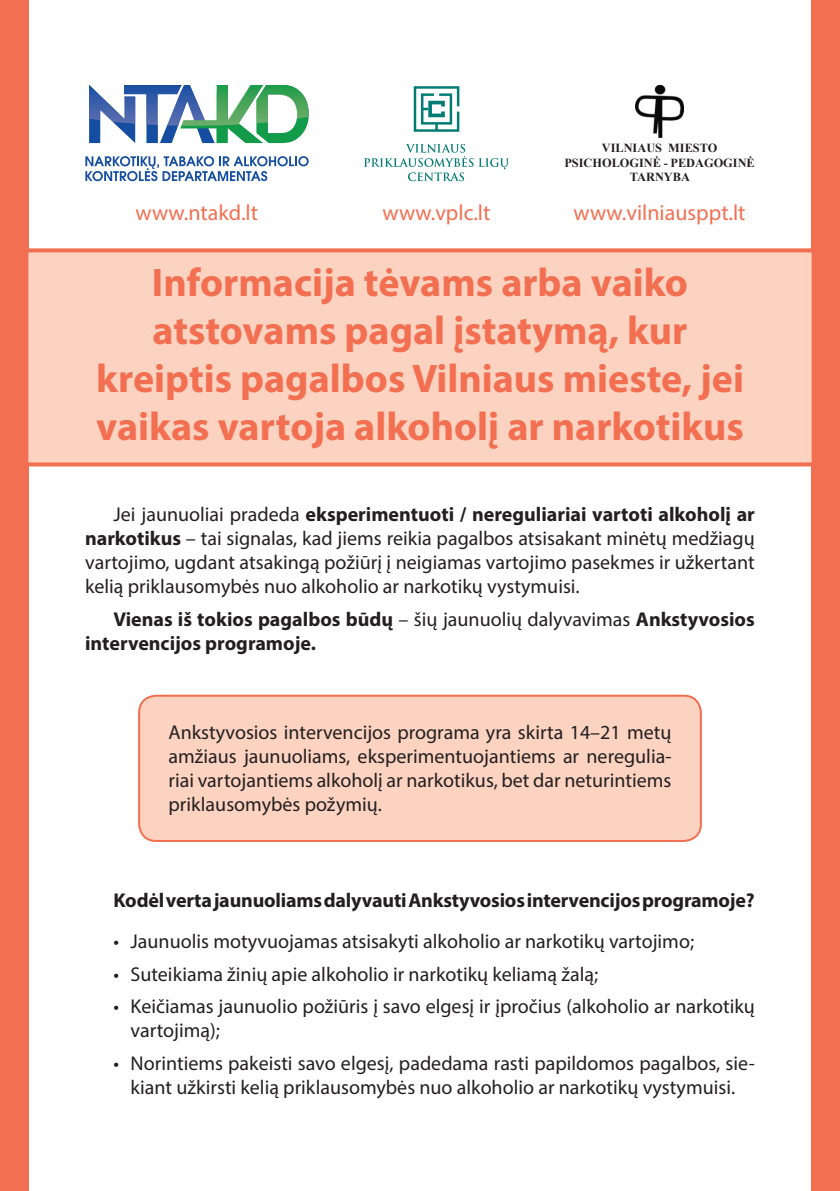
<style>
.page{position:relative;width:840px;height:1191px;background:#fff}
.page>*{position:absolute;margin:0;border:0;box-sizing:border-box;transform-origin:0 0}
.Antraštė{font:700 40px/48px "Myriad Pro";color:#f36f51;text-align:center}
.Tekstas{font:22px "Myriad Pro";color:#f36f51}
.Tekstas-2{font:20px/24px "Myriad Pro";color:#231f20;text-align:justify}
.Tekstas-3{font:700 20px/24px "Myriad Pro";letter-spacing:-.01em;color:#231f20}
.t1{font:700 12.4px "Times New Roman";color:#231f20}
.s1{font-weight:700}
.s2{font-weight:400}
</style>
<div class="page">
<div style="left:0;top:0;width:28px;height:1191px;background:#f36f51"></div>
<div style="left:811px;top:0;width:28px;height:1191px;background:#f36f51"></div>
<div style="left:28px;top:246px;width:784px;height:222px;background:#fcd2c0"></div>
<div style="left:139px;top:695px;width:561px;height:146px;background:#fcd2c0;border-radius:17px"></div>
<div style="left:138px;top:694px;width:563px;height:148px;border:2px solid #f36f51;border-radius:17px"></div>
<svg style="left:89px;top:123px;width:219px;height:20px"></svg>
<img style="left:89px;top:85px;width:35px;height:39px">
<img style="left:167px;top:85px;width:96px;height:41px">
<img style="left:124px;top:85px;width:57px;height:40px">
<img style="left:256px;top:85px;width:52px;height:38px">
<svg style="left:85px;top:156px;width:223px;height:25px"></svg>
<svg style="left:413px;top:86px;width:46px;height:46px"></svg>
<svg style="left:364px;top:144px;width:144px;height:37px"></svg>
<img style="left:635px;top:85px;width:48px;height:52px">
<p class="t1" style="left:601px;top:139px;width:117px">VILNIAUS MIESTO</p>
<p class="t1" style="left:564px;top:153px;width:192px">PSICHOLOGINĖ - PEDAGOGINĖ</p>
<p class="t1" style="left:629px;top:168px;width:62px">TARNYBA</p>
<p class="Tekstas" style="left:135px;top:199px;width:124px">www.ntakd.lt</p>
<p class="Tekstas" style="left:382px;top:199px;width:109px">www.vplc.lt</p>
<p class="Tekstas" style="left:573px;top:199px;width:173px">www.vilniausppt.lt</p>
<p class="Antraštė" style="left:96px;top:257px;width:649px">Informacija tėvams arba vaiko atstovams pagal įstatymą, kur kreiptis pagalbos Vilniaus mieste, jei vaikas vartoja alkoholį ar narkotikus</p>
<p class="Tekstas-2" style="left:85px;top:502px;width:671px;text-indent:28px">Jei jaunuoliai pradeda <span class="s1">eksperimentuoti / nereguliariai vartoti alkoholį ar narkotikus</span> – tai signalas, kad jiems reikia pagalbos atsisakant minėtų medžiagų vartojimo, ugdant atsakingą požiūrį į neigiamas vartojimo pasekmes ir užkertant kelią priklausomybės nuo alkoholio ar narkotikų vystymuisi.</p>
<p class="Tekstas-3" style="left:85px;top:606px;width:670px;text-indent:28px">Vienas iš tokios pagalbos būdų <span class="s2">– šių jaunuolių dalyvavimas</span> Ankstyvosios intervencijos programoje.</p>
<p class="Tekstas-2" style="left:168px;top:720px;width:504px">Ankstyvosios intervencijos programa yra skirta 14–21 metų amžiaus jaunuoliams, eksperimentuojantiems ar neregulia&shy;riai vartojantiems alkoholį ar narkotikus, bet dar neturintiems priklausomybės požymių.</p>
<p class="Tekstas-3" style="left:113px;top:887px;width:642px">Kodėl verta jaunuoliams dalyvauti Ankstyvosios intervencijos programoje?</p>
<p class="Tekstas-2" style="left:113px;top:929px;width:581px">• Jaunuolis motyvuojamas atsisakyti alkoholio ar narkotikų vartojimo;</p>
<p class="Tekstas-2" style="left:113px;top:961px;width:486px">• Suteikiama žinių apie alkoholio ir narkotikų keliamą žalą;</p>
<p class="Tekstas-2" style="left:130px;top:994px;width:625px;text-indent:-17px">• Keičiamas jaunuolio požiūris į savo elgesį ir įpročius (alkoholio ar narkotikų vartojimą);</p>
<p class="Tekstas-2" style="left:113px;top:1050px;width:642px;text-align:center">• Norintiems pakeisti savo elgesį, padedama rasti papildomos pagalbos, sie&shy;kiant užkirsti kelią priklausomybės nuo alkoholio ar narkotikų vystymuisi.</p>
</div>
